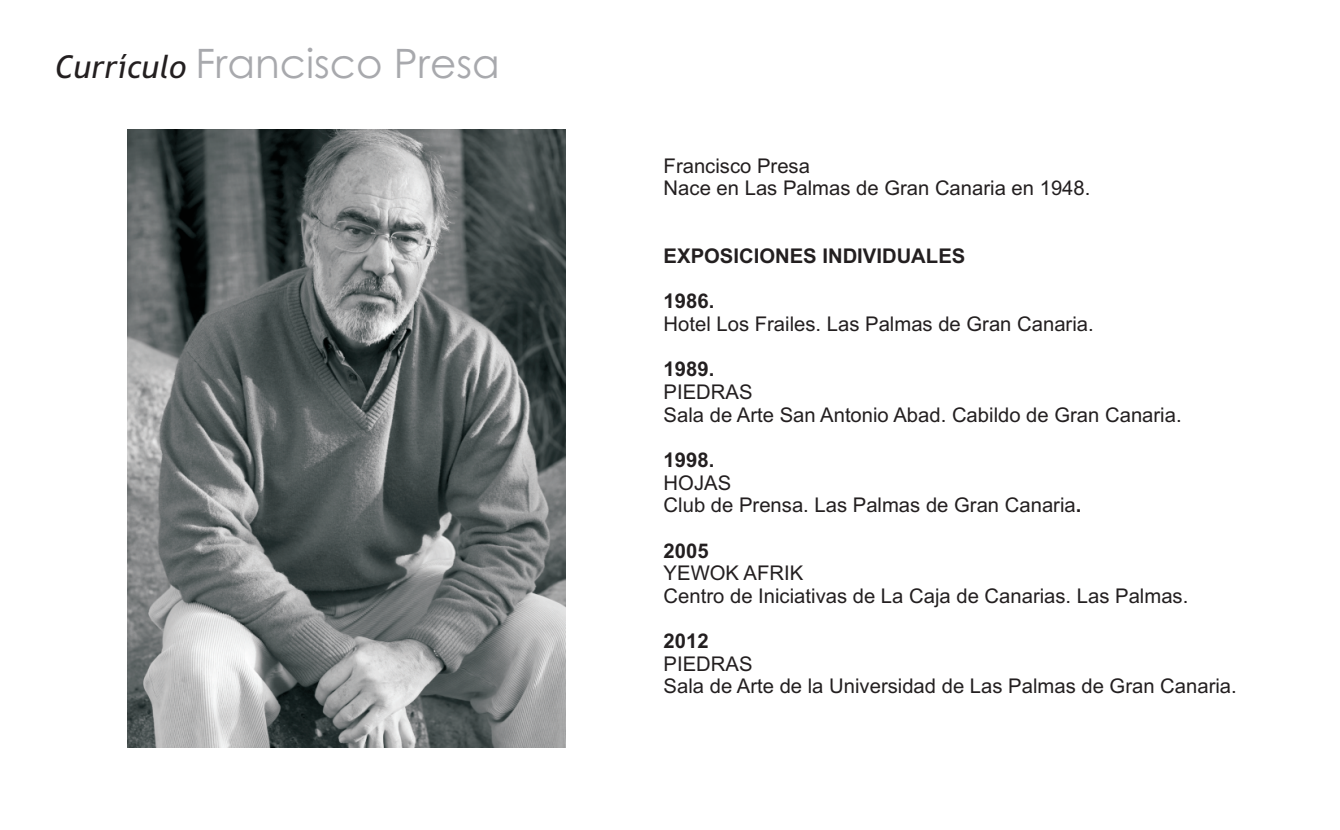
<style>
.page{position:relative;width:1340px;height:830px;background:#fff}
.page>*{position:absolute;margin:0;border:0;box-sizing:border-box;transform-origin:0 0}
.t1{font:40.5px "Century Gothic";color:#a8a9ad}
.t2{font:20.25px/22.7px "Arial";color:#231f20}
.t3{font:700 20.25px "Arial";color:#231f20}
.s1{font-family:"Trebuchet MS";font-style:italic;font-size:31.5px;color:#231f20}
.s2{font-weight:700}
</style>
<div class="page">
<img style="left:127px;top:130px;width:438px;height:616px">
<h1 class="t1" style="left:55px;top:48px;width:446px"><span class="s1">Currículo</span> Francisco Presa</h1>
<p class="t2" style="left:663px;top:156px;width:428px">Francisco Presa<br>Nace en Las Palmas de Gran Canaria en 1948.</p>
<p class="t3" style="left:663px;top:248px;width:303px">EXPOSICIONES INDIVIDUALES</p>
<p class="t3" style="left:663px;top:293px;width:52px">1986.</p>
<p class="t2" style="left:663px;top:314px;width:431px">Hotel Los Frailes. Las Palmas de Gran Canaria.</p>
<p class="t3" style="left:663px;top:361px;width:52px">1989.</p>
<p class="t2" style="left:663px;top:382px;width:519px">PIEDRAS<br>Sala de Arte San Antonio Abad. Cabildo de Gran Canaria.</p>
<p class="t3" style="left:663px;top:452px;width:52px">1998.</p>
<p class="t2" style="left:663px;top:472px;width:419px">HOJAS<br>Club de Prensa. Las Palmas de Gran Canaria<span class="s2">.</span></p>
<p class="t3" style="left:663px;top:542px;width:47px">2005</p>
<p class="t2" style="left:663px;top:563px;width:526px">YEWOK AFRIK<br>Centro de Iniciativas de La Caja de Canarias. Las Palmas.</p>
<p class="t3" style="left:663px;top:633px;width:47px">2012</p>
<p class="t2" style="left:663px;top:653px;width:574px">PIEDRAS<br>Sala de Arte de la Universidad de Las Palmas de Gran Canaria.</p>
</div>
